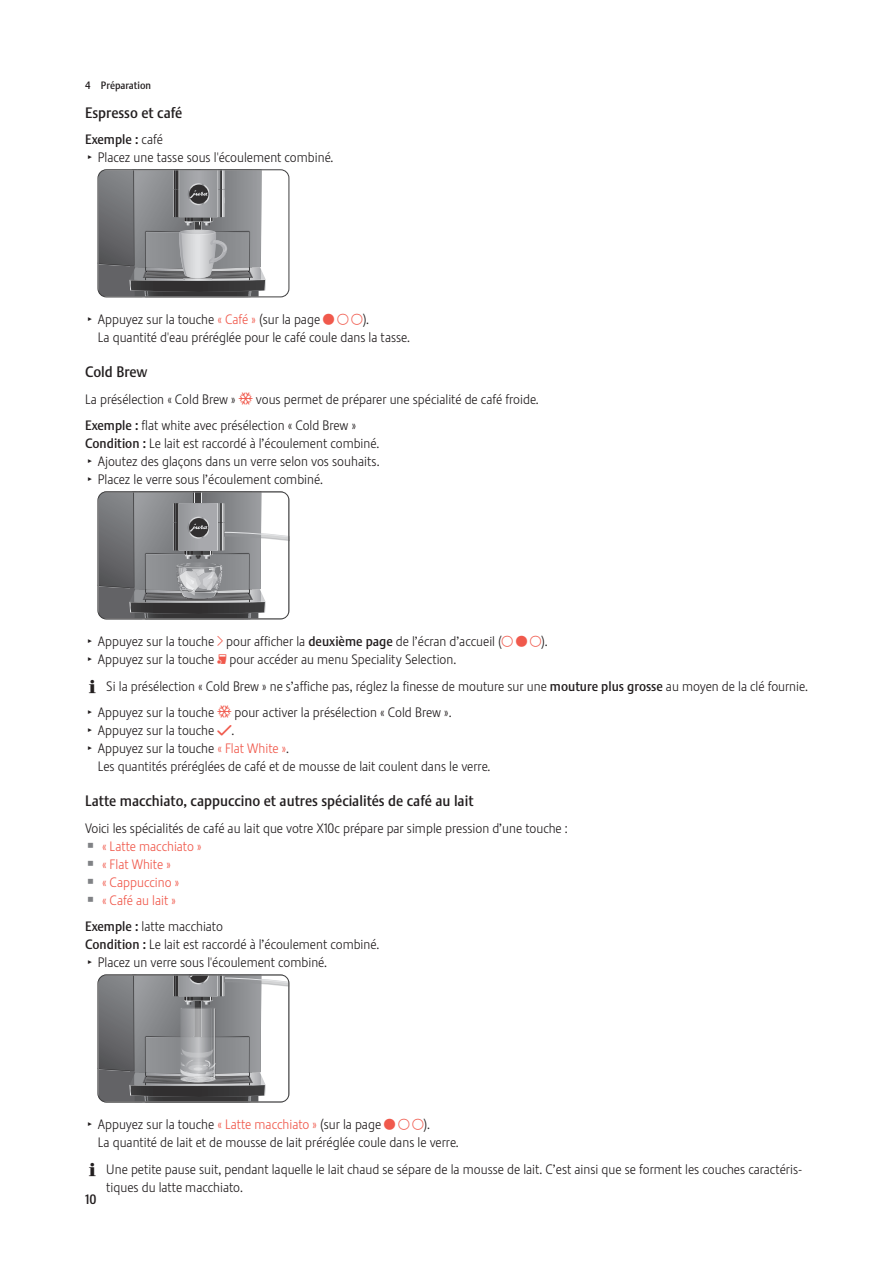
<style>
.page{position:relative;width:893px;height:1263px;background:#fff}
.page>*{position:absolute;margin:0;border:0;box-sizing:border-box;transform-origin:0 0}
.Unterkapitel_Ueberschrift{font:15px "Stalemate Pro 2 J Medium";color:#231f20}
.Aufforderung{font:13.5px "Stalemate Pro 2 J Light";color:#231f20}
.Para{font:13.5px/18px "Stalemate Pro 2 J Light";color:#231f20}
.Resultat{font:13.5px "Stalemate Pro 2 J Light";color:#231f20}
.Voraussetzung_Beispiel{font:13.5px "Stalemate Pro 2 J Light";color:#231f20}
.Beispiel{font:13.5px "Stalemate Pro 2 J Light";color:#231f20}
.t1{font:13.5px "Stalemate Pro 2 J Light";color:#f0594c}
.Beispiel-2{font:13.5px "Stalemate Pro 2 J Medium";color:#231f20}
.t2{font:10.5px "Stalemate Pro 2 J Medium";color:#231f20}
.s1{font-family:"Stalemate Pro 2 J Light"}
.s2{font-family:"Jura Pict 2006";font-size:10.5px}
.s3{color:#f0594c}
.s4{font-family:"Jura Pict 2006";color:#f0594c}
.s5{font-family:"Stalemate Pro 2 J Medium"}
.s6{font-family:"Jura Pict 2006"}
.s7{font-family:"Jura Pict 2006";font-size:18px;color:#808285}
</style>
<div class="page">
<svg style="left:98px;top:170px;width:191px;height:127px;background:#929396"></svg>
<div style="left:98px;top:170px;width:191px;height:127px;border:1px solid #3e3e3f;border-radius:8px"></div>
<svg style="left:98px;top:492px;width:191px;height:127px;background:#909194"></svg>
<div style="left:98px;top:492px;width:191px;height:127px;border:1px solid #3e3e3f;border-radius:8px"></div>
<svg style="left:98px;top:975px;width:191px;height:127px;background:#919294"></svg>
<div style="left:98px;top:975px;width:191px;height:127px;border:1px solid #3e3e3f;border-radius:8px"></div>
<p class="t2" style="left:85px;top:79px;width:68px">4 Préparation</p>
<p class="Unterkapitel_Ueberschrift" style="left:85px;top:103px;width:99px">Espresso et café</p>
<p class="Beispiel-2" style="left:85px;top:131px;width:79px">Exemple : <span class="s1">café</span></p>
<p class="Aufforderung" style="left:88px;top:149px;width:247px"><span class="s2">T</span> Placez une tasse sous l'écoulement combiné.</p>
<p class="Aufforderung" style="left:88px;top:311px;width:282px"><span class="s2">T</span> Appuyez sur la touche <span class="s3">« Café »</span> (sur la page <span class="s4">ö ä ä</span>).</p>
<p class="Resultat" style="left:98px;top:329px;width:314px">La quantité d'eau préréglée pour le café coule dans la tasse.</p>
<p class="Unterkapitel_Ueberschrift" style="left:85px;top:363px;width:64px">Cold Brew</p>
<p class="Para" style="left:85px;top:390px;width:455px">La présélection « Cold Brew » <span class="s4">d</span> vous permet de préparer une spécialité de café froide.</p>
<p class="Beispiel" style="left:85px;top:417px;width:273px"><span class="s5">Exemple :</span> flat white avec présélection « Cold Brew »</p>
<p class="Voraussetzung_Beispiel" style="left:85px;top:435px;width:296px"><span class="s5">Condition :</span> Le lait est raccordé à l’écoulement combiné.</p>
<p class="Aufforderung" style="left:88px;top:453px;width:293px"><span class="s2">T</span> Ajoutez des glaçons dans un verre selon vos souhaits.</p>
<p class="Aufforderung" style="left:88px;top:471px;width:236px"><span class="s2">T</span> Placez le verre sous l’écoulement combiné.</p>
<p class="Aufforderung" style="left:88px;top:633px;width:461px"><span class="s2">T</span> Appuyez sur la touche <span class="s4">0</span> pour afficher la <span class="s5">deuxième page</span> de l’écran d’accueil (<span class="s4">ä ö ä</span>).</p>
<p class="Aufforderung" style="left:88px;top:651px;width:370px"><span class="s2">T</span> Appuyez sur la touche <span class="s4">~</span> pour accéder au menu Speciality Selection.</p>
<p class="Para" style="left:89px;top:677px;width:720px"><span class="s6">E</span> Si la présélection « Cold Brew » ne s’affiche pas, réglez la finesse de mouture sur une <span class="s5">mouture plus grosse</span> au moyen de la clé fournie.</p>
<p class="Aufforderung" style="left:88px;top:704px;width:365px"><span class="s2">T</span> Appuyez sur la touche <span class="s4">d</span> pour activer la présélection « Cold Brew ».</p>
<p class="Aufforderung" style="left:88px;top:722px;width:148px"><span class="s2">T</span> Appuyez sur la touche <span class="s4">È</span>.</p>
<p class="Aufforderung" style="left:88px;top:740px;width:202px"><span class="s2">T</span> Appuyez sur la touche <span class="s3">« Flat White »</span>.</p>
<p class="Resultat" style="left:98px;top:758px;width:394px">Les quantités préréglées de café et de mousse de lait coulent dans le verre.</p>
<p class="Unterkapitel_Ueberschrift" style="left:85px;top:792px;width:390px">Latte macchiato, cappuccino et autres spécialités de café au lait</p>
<p class="Para" style="left:85px;top:819px;width:484px">Voici les spécialités de café au lait que votre X10c prépare par simple pression d’une touche :</p>
<p class="t1" style="left:88px;top:838px;width:115px"><span class="s7">U</span> « Latte macchiato »</p>
<p class="t1" style="left:88px;top:856px;width:84px"><span class="s7">U</span> « Flat White »</p>
<p class="t1" style="left:88px;top:874px;width:93px"><span class="s7">U</span> « Cappuccino »</p>
<p class="t1" style="left:88px;top:892px;width:89px"><span class="s7">U</span> « Café au lait »</p>
<p class="Beispiel" style="left:85px;top:918px;width:139px"><span class="s5">Exemple :</span> latte macchiato</p>
<p class="Voraussetzung_Beispiel" style="left:85px;top:936px;width:296px"><span class="s5">Condition :</span> Le lait est raccordé à l’écoulement combiné.</p>
<p class="Aufforderung" style="left:88px;top:954px;width:240px"><span class="s2">T</span> Placez un verre sous l'écoulement combiné.</p>
<p class="Aufforderung" style="left:88px;top:1116px;width:343px"><span class="s2">T</span> Appuyez sur la touche <span class="s3">« Latte macchiato »</span> (sur la page <span class="s4">ö ä ä</span>).</p>
<p class="Resultat" style="left:98px;top:1134px;width:363px">La quantité de lait et de mousse de lait préréglée coule dans le verre.</p>
<p class="Para" style="left:106px;top:1160px;width:698px;text-indent:-17px"><span class="s6">E</span> Une petite pause suit, pendant laquelle le lait chaud se sépare de la mousse de lait. C’est ainsi que se forment les couches caractéris&shy;tiques du latte macchiato.</p>
<p class="Beispiel-2" style="left:85px;top:1191px;width:13px">10</p>
</div>
